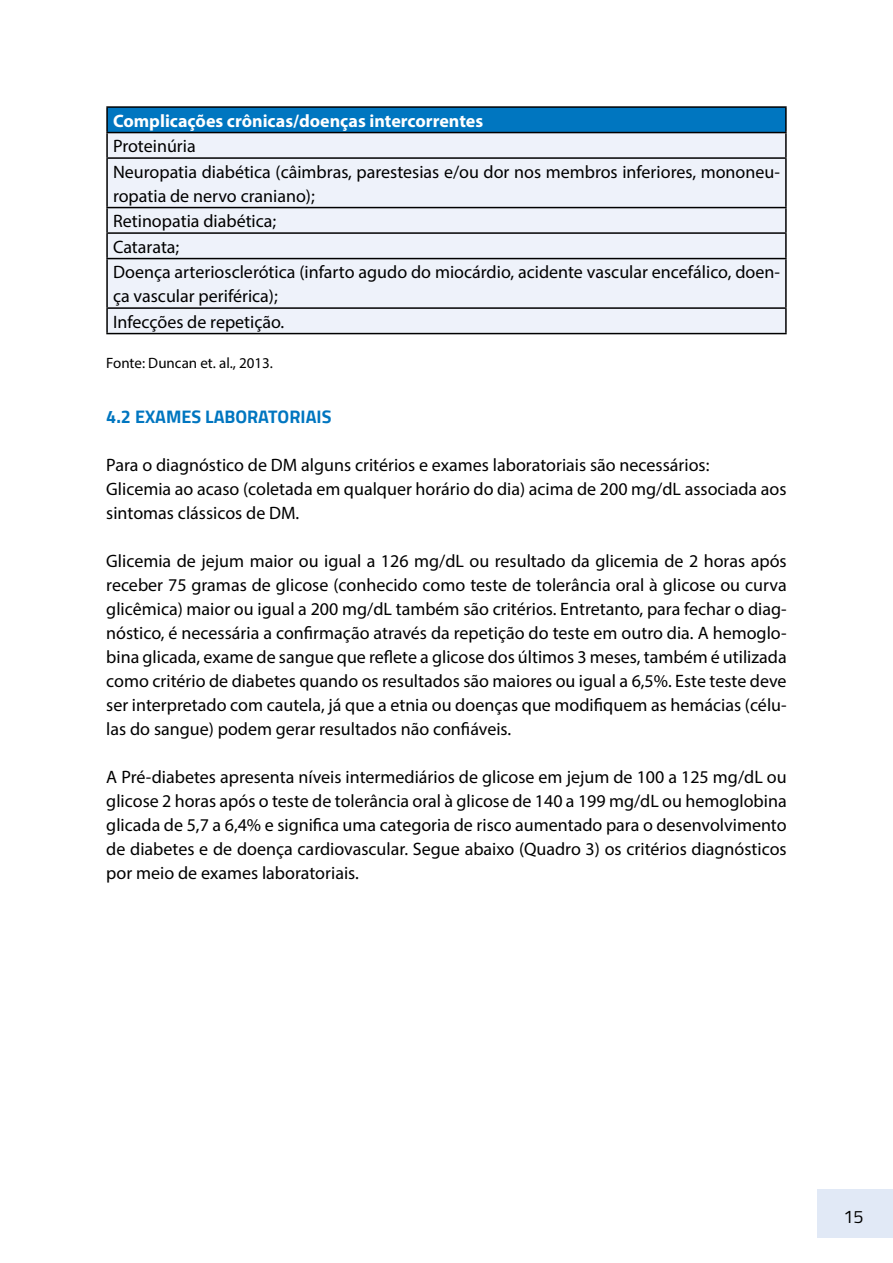
<style>
.page{position:relative;width:893px;height:1263px;background:#fff}
.page>*{position:absolute;margin:0;border:0;box-sizing:border-box;transform-origin:0 0}
.t1{font:18px/24px "Myriad Pro";color:#000}
.t2{font:700 18px "Myriad Pro";color:#fff}
.t3{font:700 18px "Cairo";color:#0076c0}
.t4{font:18px "Cairo";color:#000}
.t5{font:15px "Myriad Pro";color:#000}
</style>
<div class="page">
<div style="left:818px;top:1188px;width:75px;height:49px;background:#e1e9f6"></div>
<div style="left:107px;top:107px;width:679px;height:26px;background:#0076c0"></div>
<div style="left:108px;top:133px;width:677px;height:200px;background:#eef2fa"></div>
<hr style="left:106px;top:106px;width:681px;height:2px;background:#000">
<hr style="left:106px;top:108px;width:2px;height:24px;background:#000">
<hr style="left:785px;top:108px;width:2px;height:24px;background:#000">
<hr style="left:106px;top:132px;width:681px;height:1px;background:#000">
<hr style="left:106px;top:133px;width:2px;height:24px;background:#000">
<hr style="left:785px;top:133px;width:2px;height:24px;background:#000">
<hr style="left:106px;top:157px;width:681px;height:2px;background:#000">
<hr style="left:106px;top:159px;width:2px;height:48px;background:#000">
<hr style="left:785px;top:159px;width:2px;height:48px;background:#000">
<hr style="left:106px;top:207px;width:681px;height:1px;background:#000">
<hr style="left:106px;top:208px;width:2px;height:24px;background:#000">
<hr style="left:785px;top:208px;width:2px;height:24px;background:#000">
<hr style="left:106px;top:232px;width:681px;height:2px;background:#000">
<hr style="left:106px;top:234px;width:2px;height:24px;background:#000">
<hr style="left:785px;top:234px;width:2px;height:24px;background:#000">
<hr style="left:106px;top:258px;width:681px;height:1px;background:#000">
<hr style="left:106px;top:259px;width:2px;height:48px;background:#000">
<hr style="left:785px;top:259px;width:2px;height:48px;background:#000">
<hr style="left:106px;top:307px;width:681px;height:2px;background:#000">
<hr style="left:106px;top:309px;width:2px;height:24px;background:#000">
<hr style="left:785px;top:309px;width:2px;height:24px;background:#000">
<hr style="left:106px;top:333px;width:681px;height:1px;background:#000">
<p class="t2" style="left:113px;top:109px;width:372px">Complicações crônicas/doenças intercorrentes</p>
<p class="t1" style="left:113px;top:133px;width:668px;line-height:25px">Proteinúria<br>Neuropatia diabética (câimbras, parestesias e/ou dor nos membros inferiores, mononeu&shy;ropatia de nervo craniano);<br>Retinopatia diabética;<br>Catarata;<br>Doença arteriosclerótica (infarto agudo do miocárdio, acidente vascular encefálico, doen&shy;ça vascular periférica);<br>Infecções de repetição.</p>
<p class="t5" style="left:106px;top:354px;width:168px">Fonte: Duncan et. al., 2013.</p>
<p class="t3" style="left:106px;top:406px;width:227px">4.2 EXAMES LABORATORIAIS</p>
<p class="t1" style="left:106px;top:453px;width:682px">Para o diagnóstico de DM alguns critérios e exames laboratoriais são necessários:<br>Glicemia ao acaso (coletada em qualquer horário do dia) acima de 200 mg/dL associada aos sintomas clássicos de DM.</p>
<p class="t1" style="left:106px;top:549px;width:682px;text-align:justify">Glicemia de jejum maior ou igual a 126 mg/dL ou resultado da glicemia de 2 horas após receber 75 gramas de glicose (conhecido como teste de tolerância oral à glicose ou curva glicêmica) maior ou igual a 200 mg/dL também são critérios. Entretanto, para fechar o diag&shy;nóstico, é necessária a confirmação através da repetição do teste em outro dia. A hemoglo&shy;bina glicada, exame de sangue que reflete a glicose dos últimos 3 meses, também é utilizada como critério de diabetes quando os resultados são maiores ou igual a 6,5%. Este teste deve ser interpretado com cautela, já que a etnia ou doenças que modifiquem as hemácias (célu&shy;las do sangue) podem gerar resultados não confiáveis.</p>
<p class="t1" style="left:106px;top:765px;width:682px;text-align:justify">A Pré-diabetes apresenta níveis intermediários de glicose em jejum de 100 a 125 mg/dL ou glicose 2 horas após o teste de tolerância oral à glicose de 140 a 199 mg/dL ou hemoglobina glicada de 5,7 a 6,4% e significa uma categoria de risco aumentado para o desenvolvimento de diabetes e de doença cardiovascular. Segue abaixo (Quadro 3) os critérios diagnósticos por meio de exames laboratoriais.</p>
<p class="t4" style="left:843px;top:1201px;width:22px">15</p>
</div>
